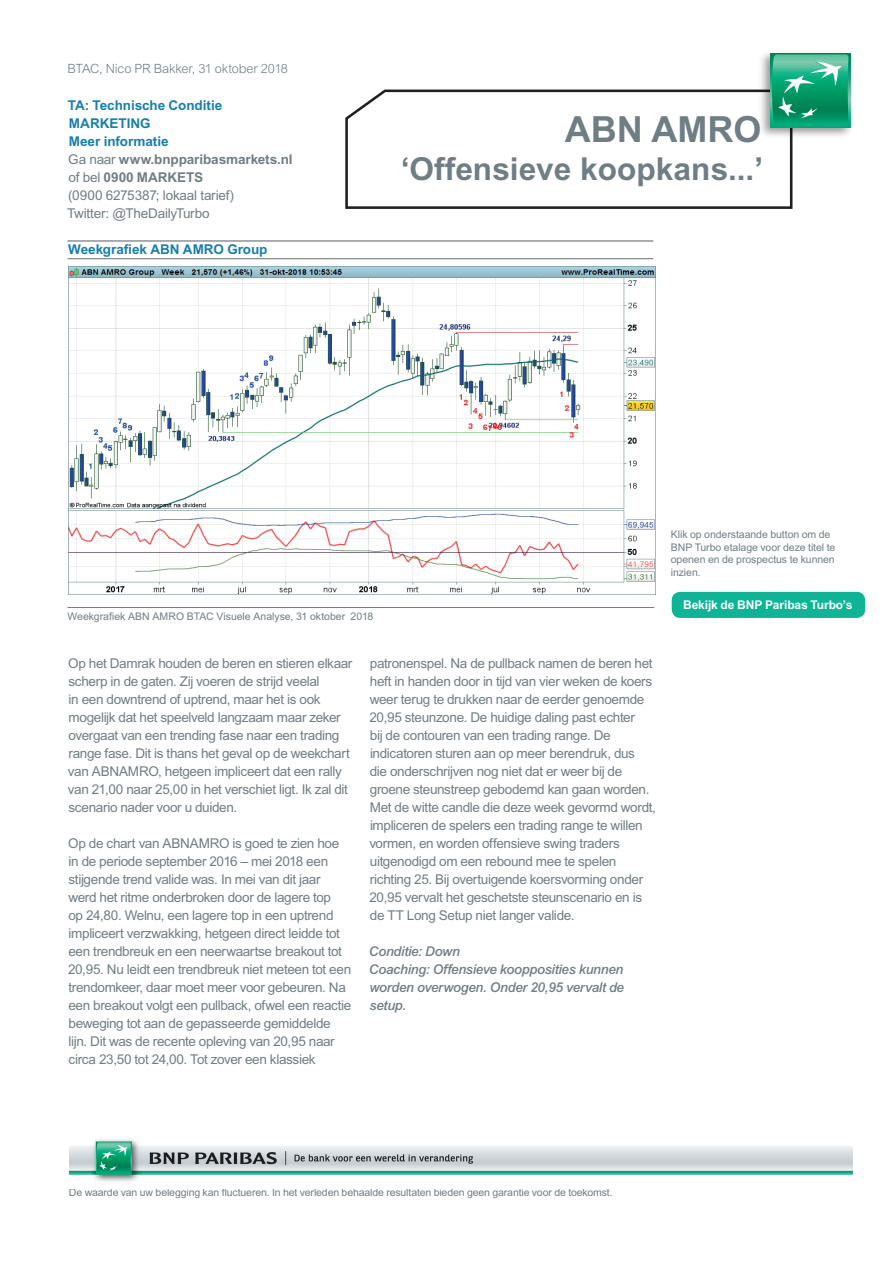
<style>
.page{position:relative;width:893px;height:1263px;background:#fff}
.page>*{position:absolute;margin:0;border:0;box-sizing:border-box;transform-origin:0 0}
.t1{font:700 36px "Arial MT Std";color:#6f7e85}
.t2{font:700 31.65px "Arial MT Std";color:#6f7e85}
.t3{font:13.5px/18px "Arial MT Std";letter-spacing:-.025em;color:#6f7e85}
.t4{font:italic 500 13.5px/18px "Arial MT Std";letter-spacing:-.02em;color:#6f7e85}
.t5{font:700 13.5px/18px "Arial MT Std";letter-spacing:-.005em;color:#167fb1}
.t6{font:300 12.75px "Arial MT Std";letter-spacing:-.01em;color:#6f7e85}
.t7{font:700 12px "Arial MT Std";letter-spacing:-.01em;color:#fff}
.t8{font:10.5px/12.8px "Arial MT Std";letter-spacing:-.01em;color:#6f7e85}
.s1{font-weight:700;color:#167fb1}
.s2{font-weight:700}
</style>
<div class="page">
<hr style="left:68px;top:240px;width:585px;height:2px;background:#6c6d70">
<hr style="left:68px;top:258px;width:585px;height:1px;background:#6c6d70">
<img style="left:69px;top:267px;width:587px;height:328px">
<hr style="left:68px;top:607px;width:586px;height:1px;background:#6f7e85">
<div style="left:672px;top:592px;width:193px;height:26px;background:#0eb495;border-radius:9px"></div>
<svg style="left:345px;top:89px;width:448px;height:120px"></svg>
<img style="left:756px;top:53px;width:95px;height:88px">
<svg style="left:770px;top:53px;width:80px;height:75px"></svg>
<svg style="left:772px;top:55px;width:76px;height:70px;background:#2cab82"></svg>
<img style="left:69px;top:1139px;width:784px;height:43px">
<p class="t6" style="left:68px;top:61px;width:222px">BTAC, Nico PR Bakker, 31 oktober 2018</p>
<p class="t5" style="left:68px;top:96px;width:156px">TA: Technische Conditie<br>MARKETING</p>
<p class="t3" style="left:67px;top:132px;width:227px"><span class="s1">Meer informatie<br></span>Ga naar <span class="s2">www.bnpparibasmarkets.nl </span>of bel <span class="s2">0900 MARKETS<br></span>(0900 6275387; lokaal tarief)<br>Twitter: @TheDailyTurbo</p>
<p class="t5" style="left:68px;top:240px;width:201px">Weekgrafiek ABN AMRO Group</p>
<h1 class="t1" style="left:565px;top:108px;width:198px">ABN AMRO</h1>
<h2 class="t2" style="left:401px;top:150px;width:364px">‘Offensieve koopkans...’</h2>
<p class="t8" style="left:68px;top:610px;width:307px">Weekgrafiek ABN AMRO BTAC Visuele Analyse, 31 oktober 2018</p>
<p class="t8" style="left:671px;top:528px;width:166px">Klik op onderstaande button om de<br>BNP Turbo etalage voor deze titel te openen en de prospectus te kunnen inzien.</p>
<p class="t7" style="left:683px;top:598px;width:171px">Bekijk de BNP Paribas Turbo’s</p>
<p class="t3" style="left:68px;top:654px;width:286px">Op het Damrak houden de beren en stieren elkaar scherp in de gaten. Zij voeren de strijd veelal<br>in een downtrend of uptrend, maar het is ook mogelijk dat het speelveld langzaam maar zeker overgaat van een trending fase naar een trading range fase. Dit is thans het geval op de weekchart van ABNAMRO, hetgeen impliceert dat een rally van 21,00 naar 25,00 in het verschiet ligt. Ik zal dit scenario nader voor u duiden.</p>
<p class="t3" style="left:68px;top:834px;width:285px">Op de chart van ABNAMRO is goed te zien hoe in de periode september 2016 – mei 2018 een stijgende trend valide was. In mei van dit jaar werd het ritme onderbroken door de lagere top<br>op 24,80. Welnu, een lagere top in een uptrend impliceert verzwakking, hetgeen direct leidde tot een trendbreuk en een neerwaartse breakout tot 20,95. Nu leidt een trendbreuk niet meteen tot een trendomkeer, daar moet meer voor gebeuren. Na een breakout volgt een pullback, ofwel een reactie beweging tot aan de gepasseerde gemiddelde lijn. Dit was de recente opleving van 20,95 naar circa 23,50 tot 24,00. Tot zover een klassiek</p>
<p class="t3" style="left:369px;top:654px;width:288px">patronenspel. Na de pullback namen de beren het heft in handen door in tijd van vier weken de koers weer terug te drukken naar de eerder genoemde 20,95 steunzone. De huidige daling past echter<br>bij de contouren van een trading range. De indicatoren sturen aan op meer berendruk, dus<br>die onderschrijven nog niet dat er weer bij de groene steunstreep gebodemd kan gaan worden.<br>Met de witte candle die deze week gevormd wordt, impliceren de spelers een trading range te willen vormen, en worden offensieve swing traders uitgenodigd om een rebound mee te spelen richting 25. Bij overtuigende koersvorming onder 20,95 vervalt het geschetste steunscenario en is de TT Long Setup niet langer valide.</p>
<p class="t4" style="left:369px;top:942px;width:257px">Conditie: Down<br>Coaching: Offensieve koopposities kunnen worden overwogen. Onder 20,95 vervalt de setup.</p>
<p class="t8" style="left:69px;top:1186px;width:545px">De waarde van uw belegging kan fluctueren. In het verleden behaalde resultaten bieden geen garantie voor de toekomst.</p>
</div>
